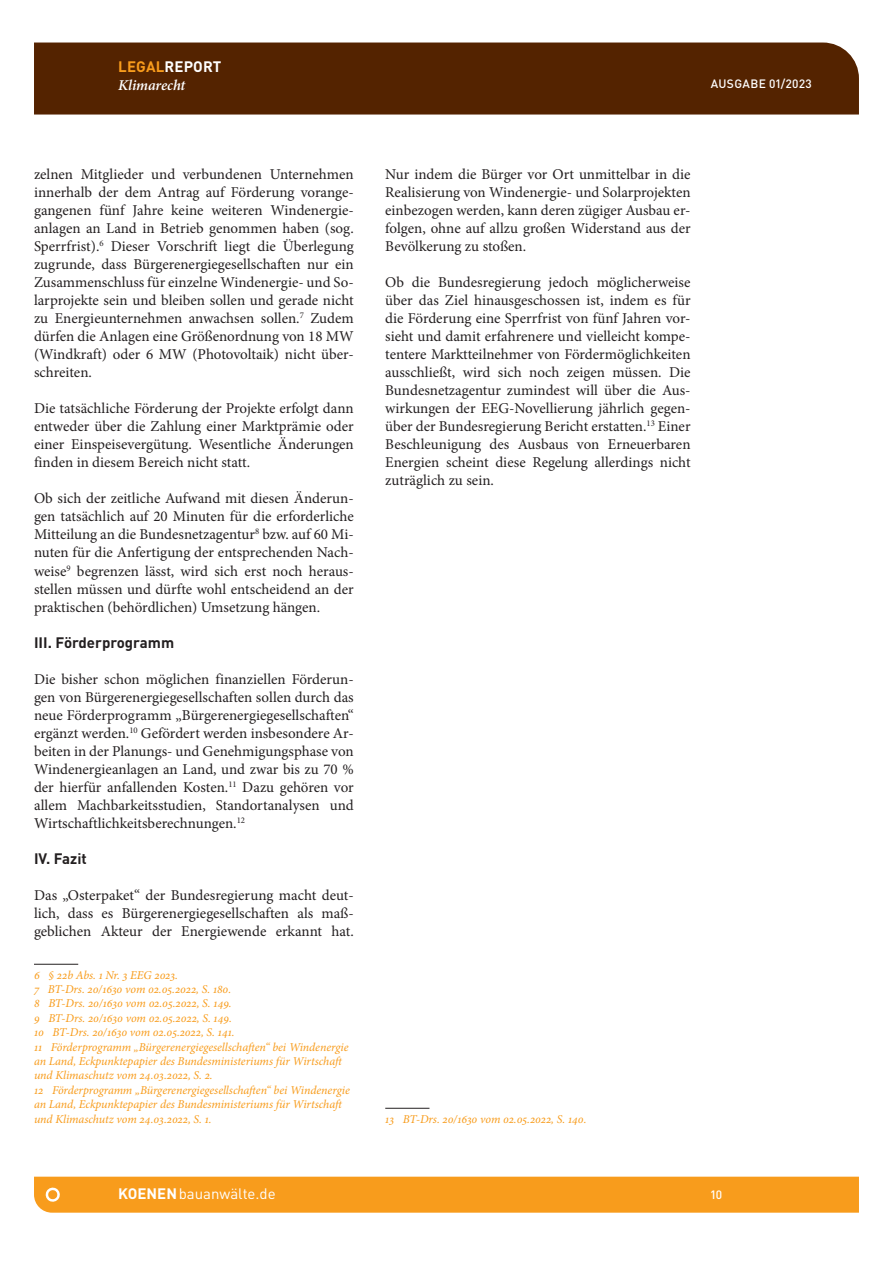
<style>
.page{position:relative;width:893px;height:1263px;background:#fff}
.page>*{position:absolute;margin:0;border:0;box-sizing:border-box;transform-origin:0 0}
.Standard_-_Eingerück{font:15px/18px "Minion Pro";color:#231f20;text-align:justify}
.Standard_-_Eingerück-2{font:700 15px "DINOT";color:#231f20}
.t1{font:15px "DINOT";color:#fff}
.t2{font:700 15px "DINOT";letter-spacing:.01em;color:#fff}
.t3{font:italic 600 15px "Minion Pro";letter-spacing:-.01em;color:#fff}
.Fußnoten{font:italic 12px/14.4px "Minion Pro";letter-spacing:-.005em;color:#f89c1c}
.t4{font:500 12px "DINOT";letter-spacing:.03em;color:#fff}
.s1{color:#f89c1c}
.s2{font-weight:700}
</style>
<div class="page">
<div style="left:34px;top:43px;width:825px;height:72px;background:#542300"></div>
<div style="left:34px;top:1177px;width:825px;height:36px;background:#f89c1c"></div>
<hr style="left:34px;top:964px;width:44px;height:1px;background:#231f20">
<hr style="left:385px;top:1108px;width:44px;height:1px;background:#231f20">
<p class="t2" style="left:118px;top:57px;width:105px"><span class="s1">LEGAL</span>REPORT</p>
<p class="t3" style="left:118px;top:76px;width:69px">Klimarecht</p>
<p class="t4" style="left:711px;top:76px;width:103px">AUSGABE 01/2023</p>
<p class="Standard_-_Eingerück" style="left:34px;top:166px;width:321px">zelnen Mitglieder und verbundenen Unternehmen innerhalb der dem Antrag auf Förderung vorange&shy;gangenen fünf Jahre keine weiteren Windenergie&shy;anlagen an Land in Betrieb genommen haben (sog.<br>Sperrfrist).<sup>6</sup> Dieser Vorschrift liegt die Überlegung zugrunde, dass Bürgerenergiegesellschaften nur ein Zusammenschluss für einzelne Windenergie- und So&shy;larprojekte sein und bleiben sollen und gerade nicht zu Energieunternehmen anwachsen sollen.<sup>7</sup> Zudem dürfen die Anlagen eine Größenordnung von 18 MW (Windkraft) oder 6 MW (Photovoltaik) nicht über&shy;schreiten.</p>
<p class="Standard_-_Eingerück" style="left:34px;top:400px;width:321px">Die tatsächliche Förderung der Projekte erfolgt dann entweder über die Zahlung einer Marktprämie oder einer Einspeisevergütung. Wesentliche Änderungen finden in diesem Bereich nicht statt.</p>
<p class="Standard_-_Eingerück" style="left:34px;top:490px;width:321px">Ob sich der zeitliche Aufwand mit diesen Änderun&shy;gen tatsächlich auf 20 Minuten für die erforderliche Mitteilung an die Bundesnetzagentur<sup>8</sup> bzw. auf 60 Mi&shy;nuten für die Anfertigung der entsprechenden Nach&shy;weise<sup>9</sup> begrenzen lässt, wird sich erst noch heraus&shy;stellen müssen und dürfte wohl entscheidend an der praktischen (behördlichen) Umsetzung hängen.</p>
<p class="Standard_-_Eingerück-2" style="left:34px;top:632px;width:142px">III. Förderprogramm</p>
<p class="Standard_-_Eingerück" style="left:34px;top:670px;width:321px">Die bisher schon möglichen finanziellen Förderun&shy;gen von Bürgerenergiegesellschaften sollen durch das neue Förderprogramm „Bürgerenergiegesellschaften“ ergänzt werden.<sup>10</sup> Gefördert werden insbesondere Ar&shy;beiten in der Planungs- und Genehmigungsphase von Windenergieanlagen an Land, und zwar bis zu 70 % der hierfür anfallenden Kosten.<sup>11</sup> Dazu gehören vor allem Machbarkeitsstudien, Standortanalysen und Wirtschaftlichkeitsberechnungen.<sup>12</sup></p>
<p class="Standard_-_Eingerück-2" style="left:34px;top:848px;width:54px">IV. Fazit</p>
<p class="Standard_-_Eingerück" style="left:34px;top:886px;width:321px">Das „Osterpaket“ der Bundesregierung macht deut&shy;lich, dass es Bürgerenergiegesellschaften als maß&shy;geblichen Akteur der Energiewende erkannt hat.</p>
<p class="Fußnoten" style="left:34px;top:967px;width:146px">6 § 22b Abs. 1 Nr. 3 EEG 2023.</p>
<p class="Fußnoten" style="left:34px;top:982px;width:199px">7 BT-Drs. 20/1630 vom 02.05.2022, S. 180.</p>
<p class="Fußnoten" style="left:34px;top:996px;width:199px">8 BT-Drs. 20/1630 vom 02.05.2022, S. 149.</p>
<p class="Fußnoten" style="left:34px;top:1011px;width:199px">9 BT-Drs. 20/1630 vom 02.05.2022, S. 149.</p>
<p class="Fußnoten" style="left:34px;top:1025px;width:202px">10 BT-Drs. 20/1630 vom 02.05.2022, S. 141.</p>
<p class="Fußnoten" style="left:34px;top:1039px;width:316px">11 Förderprogramm „Bürgerenergiegesellschaften“ bei Windenergie an Land, Eckpunktepapier des Bundesministeriums für Wirtschaft und Klimaschutz vom 24.03.2022, S. 2.</p>
<p class="Fußnoten" style="left:34px;top:1083px;width:317px">12 Förderprogramm „Bürgerenergiegesellschaften“ bei Windenergie an Land, Eckpunktepapier des Bundesministeriums für Wirtschaft und Klimaschutz vom 24.03.2022, S. 1.</p>
<p class="Standard_-_Eingerück" style="left:385px;top:166px;width:307px">Nur indem die Bürger vor Ort unmittelbar in die Realisierung von Windenergie- und Solarprojekten einbezogen werden, kann deren zügiger Ausbau er&shy;folgen, ohne auf allzu großen Widerstand aus der Bevölkerung zu stoßen.</p>
<p class="Standard_-_Eingerück" style="left:385px;top:274px;width:307px">Ob die Bundesregierung jedoch möglicherweise über das Ziel hinausgeschossen ist, indem es für die Förderung eine Sperrfrist von fünf Jahren vor&shy;sieht und damit erfahrenere und vielleicht kompe&shy;tentere Marktteilnehmer von Fördermöglichkeiten ausschließt, wird sich noch zeigen müssen. Die Bundesnetzagentur zumindest will über die Aus&shy;wirkungen der EEG-Novellierung jährlich gegen&shy;über der Bundesregierung Bericht erstatten.<sup>13</sup> Einer Beschleunigung des Ausbaus von Erneuerbaren Energien scheint diese Regelung allerdings nicht zuträglich zu sein.</p>
<p class="Fußnoten" style="left:385px;top:1111px;width:203px">13 BT-Drs. 20/1630 vom 02.05.2022, S. 140.</p>
<p class="t1" style="left:118px;top:1184px;width:159px"><span class="s2">KOENEN</span> bauanwälte.de</p>
<p class="t4" style="left:711px;top:1187px;width:13px">10</p>
</div>
